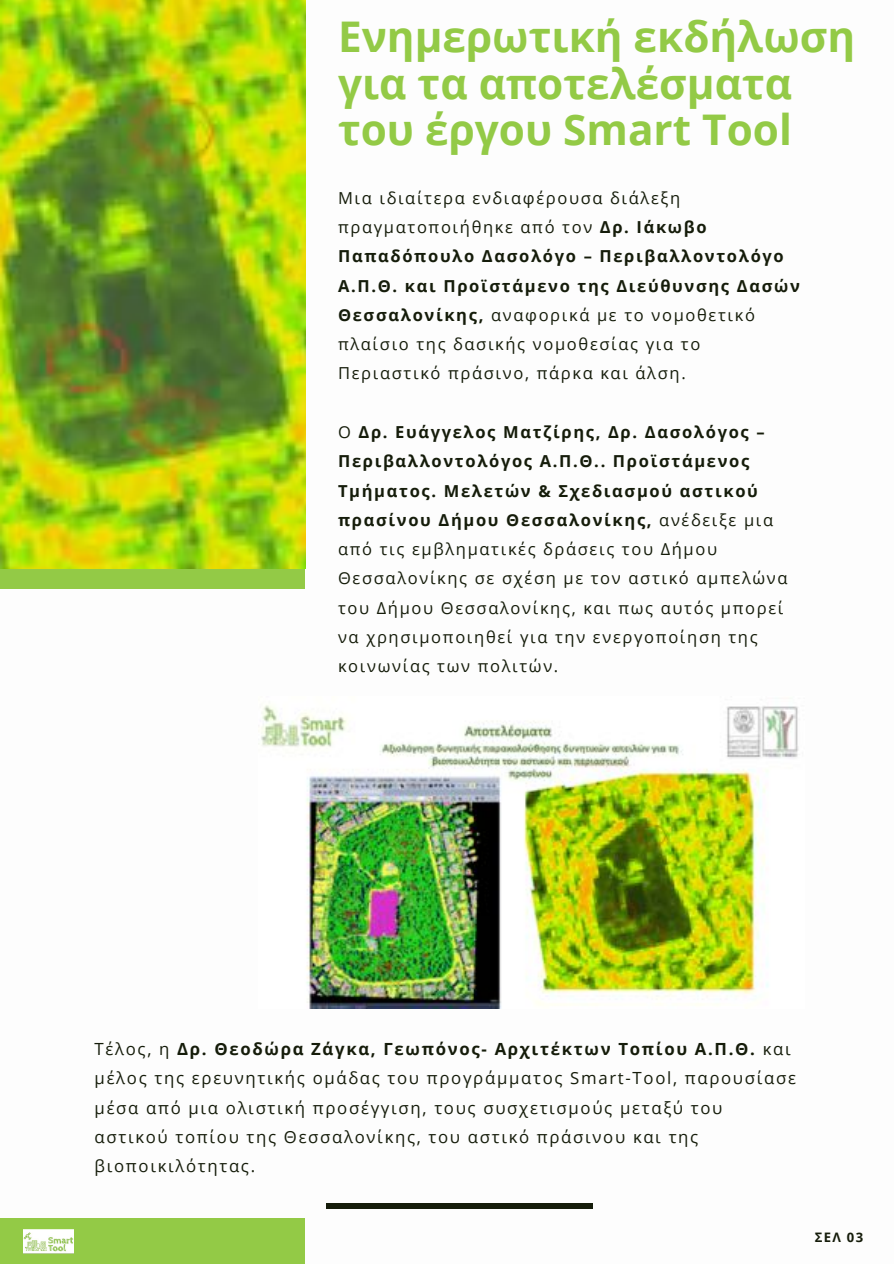
<style>
.page{position:relative;width:894px;height:1264px;background:#fff}
.page>*{position:absolute;margin:0;border:0;box-sizing:border-box;transform-origin:0 0}
.t1{font:700 42.3px/46.5px "Open Sans";color:#93ca46}
.t2{font:16.8px/29.2px "Open Sans";letter-spacing:.1em;color:#151c0a}
.t3{font:16.5px/29.2px "Open Sans";letter-spacing:.1em;color:#151c0a}
.t4{font:700 13.05px "Open Sans";color:#151c0a}
.s1{font-weight:700}
</style>
<div class="page">
<div style="left:0;top:1203px;width:593px;height:5px;background:#151c0a"></div>
<div style="left:0;top:0;width:304px;height:1263px;background:#93ca46"></div>
<img style="left:0;top:0;width:305px;height:569px">
<div style="left:0;top:589px;width:326px;height:629px;background:#fdfdfd"></div>
<img style="left:23px;top:1229px;width:50px;height:23px">
<img style="left:261px;top:705px;width:538px;height:303px">
<h1 class="t1" style="left:338px;top:13px;width:518px">Ενημερωτική εκδήλωση για τα αποτελέσματα του έργου Smart Tool</h1>
<p class="t3" style="left:338px;top:183px;width:463px">Μια ιδιαίτερα ενδιαφέρουσα διάλεξη πραγματοποιήθηκε από τον <span class="s1">Δρ. Ιάκωβο Παπαδόπουλο Δασολόγο – Περιβαλλοντολόγο Α.Π.Θ. και Προϊστάμενο της Διεύθυνσης Δασών Θεσσαλονίκης,</span> αναφορικά με το νομοθετικό πλαίσιο της δασικής νομοθεσίας για το Περιαστικό πράσινο, πάρκα και άλση.</p>
<p class="t3" style="left:338px;top:417px;width:451px">Ο <span class="s1">Δρ. Ευάγγελος Ματζίρης, Δρ. Δασολόγος – Περιβαλλοντολόγος Α.Π.Θ.. Προϊστάμενος Τμήματος. Μελετών &amp; Σχεδιασμού αστικού πρασίνου Δήμου Θεσσαλονίκης,</span> ανέδειξε μια από τις εμβληματικές δράσεις του Δήμου Θεσσαλονίκης σε σχέση με τον αστικό αμπελώνα του Δήμου Θεσσαλονίκης, και πως αυτός μπορεί να χρησιμοποιηθεί για την ενεργοποίηση της κοινωνίας των πολιτών.</p>
<p class="t2" style="left:95px;top:1033px;width:702px">Τέλος, η <span class="s1">Δρ. Θεοδώρα Ζάγκα, Γεωπόνος- Αρχιτέκτων Τοπίου Α.Π.Θ.</span> και μέλος της ερευνητικής ομάδας του προγράμματος Smart-Tool, παρουσίασε μέσα από μια ολιστική προσέγγιση, τους συσχετισμούς μεταξύ του αστικού τοπίου της Θεσσαλονίκης, του αστικό πράσινου και της βιοποικιλότητας.</p>
<p class="t4" style="left:814px;top:1227px;width:50px">ΣΕΛ 03</p>
</div>
